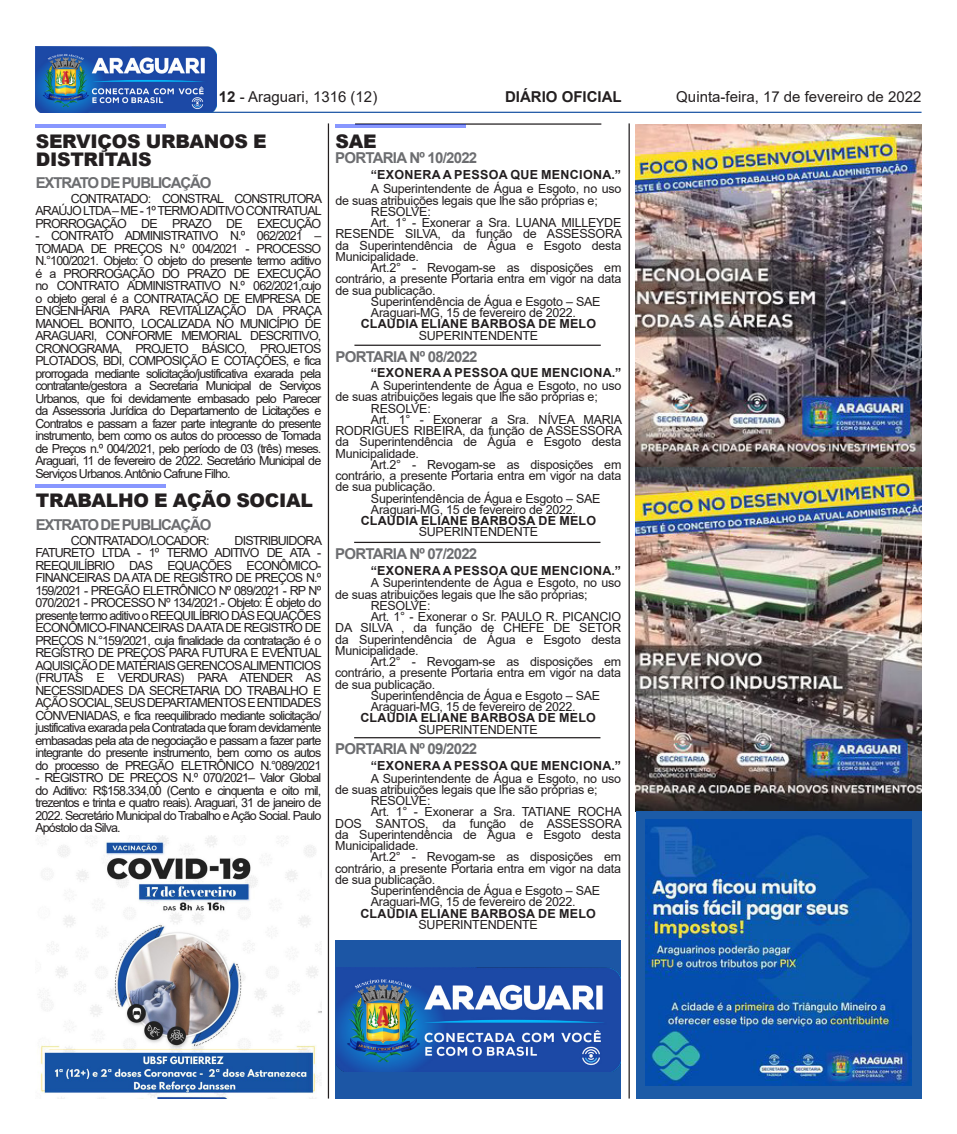
<style>
.page{position:relative;width:957px;height:1134px;background:#fff}
.page>*{position:absolute;margin:0;border:0;box-sizing:border-box;transform-origin:0 0}
.t1{font:900 18.75px/18.8px "Arial";letter-spacing:-.015em;color:#231f20}
.t2{font:700 15px "Arial";letter-spacing:-.05em;color:#6c6d70}
.t3{font:15px "Arial";color:#231f20}
.t4{font:700 15px "Arial";letter-spacing:-.075em;color:#6c6d70}
.t5{font:700 15px "Arial";color:#231f20}
.t6{font:12.5px/12.5px "Arial";letter-spacing:-.02em;color:#231f20;text-align:justify}
.t7{font:700 12.5px "Arial";letter-spacing:.015em;color:#231f20}
.t8{font:12.5px "Arial";letter-spacing:-.07em;color:#231f20}
.s1{font-weight:700}
</style>
<div class="page">
<img style="left:35px;top:46px;width:181px;height:66px">
<hr style="left:89px;top:112px;width:832px;height:1px;background:#1c56a5">
<hr style="left:328px;top:123px;width:1px;height:975px;background:#231f20">
<hr style="left:628px;top:123px;width:2px;height:975px;background:#231f20">
<hr style="left:355px;top:123px;width:246px;height:2px;background:#231f20">
<hr style="left:354px;top:345px;width:247px;height:1px;background:#231f20">
<svg style="left:335px;top:124px;width:131px;height:4px"></svg>
<hr style="left:354px;top:542px;width:246px;height:1px;background:#231f20">
<hr style="left:354px;top:737px;width:246px;height:1px;background:#231f20">
<hr style="left:35px;top:124px;width:131px;height:4px;background:#8897ff">
<hr style="left:35px;top:484px;width:131px;height:4px;background:#8897ff">
<img style="left:40px;top:835px;width:281px;height:263px">
<div style="left:335px;top:940px;width:286px;height:158px;background:#1c56a5"></div>
<img style="left:336px;top:967px;width:285px;height:104px">
<img style="left:635px;top:124px;width:286px;height:687px">
<div style="left:635px;top:811px;width:286px;height:287px;background:#1c5ba7"></div>
<img style="left:645px;top:819px;width:266px;height:267px">
<p class="t3" style="left:219px;top:87px;width:160px"><span class="s1">12</span> - Araguari, 1316 (12)</p>
<p class="t5" style="left:505px;top:86px;width:118px">DIÁRIO OFICIAL</p>
<p class="t3" style="left:676px;top:87px;width:247px">Quinta-feira, 17 de fevereiro de 2022</p>
<p class="t1" style="left:36px;top:131px;width:232px">SERVIÇOS URBANOS E<br>DISTRITAIS</p>
<p class="t4" style="left:36px;top:172px;width:177px">EXTRATO DE PUBLICAÇÃO</p>
<p class="t6" style="left:35px;top:192px;width:288px;text-indent:35px">CONTRATADO: CONSTRAL CONSTRUTORA ARAÚJO LTDA – ME - 1º TERMO ADITIVO CONTRATUAL PRORROGAÇÃO DE PRAZO DE EXECUÇÃO</p>
<p class="t6" style="left:35px;top:229px;width:288px">- CONTRATO ADMINISTRATIVO N.º 062/2021 – TOMADA DE PREÇOS N.º 004/2021 - PROCESSO N.°100/2021. Objeto: O objeto do presente termo aditivo é a PRORROGAÇÃO DO PRAZO DE EXECUÇÃO no CONTRATO ADMINISTRATIVO N.º 062/2021,cujo o objeto geral é a CONTRATAÇÃO DE EMPRESA DE ENGENHARIA PARA REVITALIZAÇÃO DA PRAÇA MANOEL BONITO, LOCALIZADA NO MUNICÍPIO DE ARAGUARI, CONFORME MEMORIAL DESCRITIVO, CRONOGRAMA, PROJETO BÁSICO, PROJETOS PLOTADOS, BDI, COMPOSIÇÃO E COTAÇÕES, e fica prorrogada mediante solicitação/justificativa exarada pela contratante/gestora a Secretaria Municipal de Serviços Urbanos, que foi devidamente embasado pelo Parecer da Assessoria Jurídica do Departamento de Licitações e Contratos e passam a fazer parte integrante do presente instrumento, bem como os autos do processo de Tomada de Preços n.º 004/2021, pelo período de 03 (três) meses.<br>Araguari, 11 de fevereiro de 2022. Secretário Municipal de Serviços Urbanos. Antônio Cafrune Filho.</p>
<p class="t1" style="left:36px;top:491px;width:279px">TRABALHO E AÇÃO SOCIAL</p>
<p class="t4" style="left:36px;top:514px;width:177px">EXTRATO DE PUBLICAÇÃO</p>
<p class="t8" style="left:71px;top:532px;width:140px">CONTRATADO/LOCADOR:</p>
<p class="t6" style="left:35px;top:534px;width:288px;text-indent:199px">DISTRIBUIDORA FATURETO LTDA - 1º TERMO ADITIVO DE ATA - REEQUILÍBRIO DAS EQUAÇÕES ECONÔMICO-FINANCEIRAS DA ATA DE REGISTRO DE PREÇOS N.º 159/2021 - PREGÃO ELETRÔNICO Nº 089/2021 - RP Nº 070/2021 - PROCESSO Nº 134/2021.- Objeto: É objeto do presente termo aditivo o REEQUILÍBRIO DAS EQUAÇÕES ECONÔMICO-FINANCEIRAS DA ATA DE REGISTRO DE PREÇOS N.°159/2021, cuja finalidade da contratação é o REGISTRO DE PREÇOS PARA FUTURA E EVENTUAL AQUISIÇÃO DE MATERIAIS GERENCOS ALIMENTICIOS (FRUTAS E VERDURAS) PARA ATENDER AS NECESSIDADES DA SECRETARIA DO TRABALHO E AÇÃO SOCIAL, SEUS DEPARTAMENTOS E ENTIDADES CONVENIADAS, e fica reequilibrado mediante solicitação/ justificativa exarada pela Contratada que foram devidamente embasadas pela ata de negociação e passam a fazer parte integrante do presente instrumento, bem como os autos do processo de PREGÃO ELETRÔNICO N.°089/2021</p>
<p class="t6" style="left:35px;top:771px;width:287px">- REGISTRO DE PREÇOS N.º 070/2021– Valor Global do Aditivo: R$158.334,00 (Cento e cinquenta e oito mil, trezentos e trinta e quatro reais). Araguari, 31 de janeiro de 2022. Secretário Municipal do Trabalho e Ação Social. Paulo Apóstolo da Silva.</p>
<p class="t1" style="left:335px;top:131px;width:43px">SAE</p>
<p class="t2" style="left:335px;top:147px;width:144px">PORTARIA Nº 10/2022</p>
<p class="t7" style="left:371px;top:166px;width:252px">“EXONERA A PESSOA QUE MENCIONA.”</p>
<p class="t6" style="left:335px;top:183px;width:287px;line-height:11.2px;text-indent:35px">A Superintendente de Água e Esgoto, no uso de suas atribuições legais que lhe são próprias e;</p>
<p class="t6" style="left:371px;top:205px;width:61px">RESOLVE:</p>
<p class="t6" style="left:335px;top:217px;width:288px;line-height:11.2px;text-indent:35px">Art. 1° - Exonerar a Sra. LUANA MILLEYDE RESENDE SILVA, da função de ASSESSORA da Superintendência de Água e Esgoto desta Municipalidade.</p>
<p class="t6" style="left:335px;top:262px;width:287px;line-height:11.2px;text-indent:35px">Art.2° - Revogam-se as disposições em contrário, a presente Portaria entra em vigor na data de sua publicação.</p>
<p class="t6" style="left:371px;top:295px;width:231px">Superintendência de Água e Esgoto – SAE</p>
<p class="t6" style="left:371px;top:306px;width:206px">Araguari-MG, 15 de fevereiro de 2022.</p>
<p class="t7" style="left:361px;top:315px;width:237px">CLAUDIA ELIANE BARBOSA DE MELO</p>
<p class="t6" style="left:419px;top:329px;width:121px">SUPERINTENDENTE</p>
<p class="t2" style="left:335px;top:346px;width:144px">PORTARIA Nº 08/2022</p>
<p class="t7" style="left:371px;top:364px;width:252px">“EXONERA A PESSOA QUE MENCIONA.”</p>
<p class="t6" style="left:335px;top:380px;width:287px;line-height:11.2px;text-indent:35px">A Superintendente de Água e Esgoto, no uso de suas atribuições legais que lhe são próprias e;</p>
<p class="t6" style="left:371px;top:402px;width:61px">RESOLVE:</p>
<p class="t6" style="left:335px;top:414px;width:288px;line-height:11.2px;text-indent:35px">Art. 1° - Exonerar a Sra. NÍVEA MARIA RODRIGUES RIBEIRA, da função de ASSESSORA da Superintendência de Água e Esgoto desta Municipalidade.</p>
<p class="t6" style="left:335px;top:459px;width:287px;line-height:11.2px;text-indent:35px">Art.2° - Revogam-se as disposições em contrário, a presente Portaria entra em vigor na data de sua publicação.</p>
<p class="t6" style="left:371px;top:492px;width:231px">Superintendência de Água e Esgoto – SAE</p>
<p class="t6" style="left:371px;top:503px;width:206px">Araguari-MG, 15 de fevereiro de 2022.</p>
<p class="t7" style="left:361px;top:512px;width:237px">CLAUDIA ELIANE BARBOSA DE MELO</p>
<p class="t6" style="left:419px;top:526px;width:121px">SUPERINTENDENTE</p>
<p class="t2" style="left:335px;top:543px;width:144px">PORTARIA Nº 07/2022</p>
<p class="t7" style="left:371px;top:561px;width:252px">“EXONERA A PESSOA QUE MENCIONA.”</p>
<p class="t6" style="left:335px;top:577px;width:287px;line-height:11.2px;text-indent:35px">A Superintendente de Água e Esgoto, no uso de suas atribuições legais que lhe são próprias;</p>
<p class="t6" style="left:371px;top:599px;width:61px">RESOLVE:</p>
<p class="t6" style="left:335px;top:611px;width:287px;line-height:11.2px;text-indent:35px">Art. 1° - Exonerar o Sr. PAULO R. PICANCIO DA SILVA , da função de CHEFE DE SETOR da Superintendência de Água e Esgoto desta Municipalidade.</p>
<p class="t6" style="left:335px;top:656px;width:287px;line-height:11.2px;text-indent:35px">Art.2° - Revogam-se as disposições em contrário, a presente Portaria entra em vigor na data de sua publicação.</p>
<p class="t6" style="left:371px;top:689px;width:231px">Superintendência de Água e Esgoto – SAE</p>
<p class="t6" style="left:371px;top:700px;width:206px">Araguari-MG, 15 de fevereiro de 2022.</p>
<p class="t7" style="left:360px;top:709px;width:237px">CLAUDIA ELIANE BARBOSA DE MELO</p>
<p class="t6" style="left:418px;top:723px;width:121px">SUPERINTENDENTE</p>
<p class="t2" style="left:335px;top:738px;width:144px">PORTARIA Nº 09/2022</p>
<p class="t7" style="left:371px;top:757px;width:252px">“EXONERA A PESSOA QUE MENCIONA.”</p>
<p class="t6" style="left:335px;top:772px;width:287px;line-height:11.2px;text-indent:35px">A Superintendente de Água e Esgoto, no uso de suas atribuições legais que lhe são próprias e;</p>
<p class="t6" style="left:371px;top:794px;width:61px">RESOLVE:</p>
<p class="t6" style="left:335px;top:806px;width:288px;line-height:11.2px;text-indent:35px">Art. 1° - Exonerar a Sra. TATIANE ROCHA DOS SANTOS, da função de ASSESSORA da Superintendência de Água e Esgoto desta Municipalidade.</p>
<p class="t6" style="left:335px;top:851px;width:287px;line-height:11.2px;text-indent:35px">Art.2° - Revogam-se as disposições em contrário, a presente Portaria entra em vigor na data de sua publicação.</p>
<p class="t6" style="left:371px;top:884px;width:231px">Superintendência de Água e Esgoto – SAE</p>
<p class="t6" style="left:371px;top:896px;width:206px">Araguari-MG, 15 de fevereiro de 2022.</p>
<p class="t7" style="left:360px;top:904px;width:237px">CLAUDIA ELIANE BARBOSA DE MELO</p>
<p class="t6" style="left:418px;top:918px;width:121px">SUPERINTENDENTE</p>
</div>
